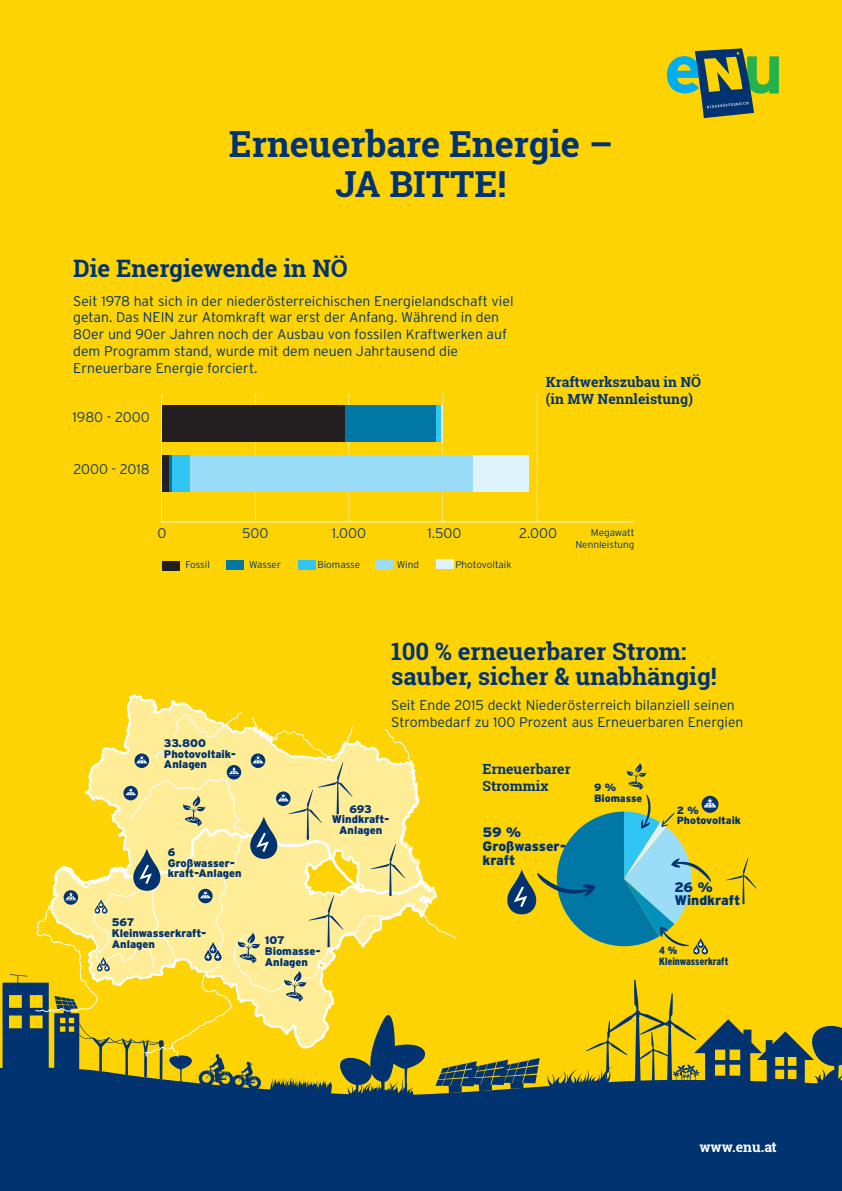
<style>
.page{position:relative;width:842px;height:1191px;background:#fff}
.page>*{position:absolute;margin:0;border:0;box-sizing:border-box;transform-origin:0 0}
.t1{font:700 36px/40px "Roboto Slab";color:#013371;text-align:center}
.t2{font:700 24px/25px "Roboto Slab";color:#013371}
.t3{font:300 14px/16.8px "Interstate";color:#013371}
.t4{font:700 14px/16.8px "Roboto Slab";color:#013371}
.t5{font:300 14px "Interstate";color:#193c6b}
.t6{font:700 14px "Roboto Slab";color:#fff}
.t7{font:900 13.8px/14px "Interstate";color:#013371}
.t8{font:900 11px/10.8px "Interstate";color:#013371}
.t9{font:900 10.5px/10.5px "Interstate";color:#013371}
.t10{font:900 condensed 10.5px/10.5px "Interstate";color:#013371}
.t11{font:300 10px/12px "Interstate";color:#013371;text-align:right}
</style>
<div class="page">
<div style="left:0;top:0;width:842px;height:1118px;background:#fed304"></div>
<div style="left:0;top:1137px;width:842px;height:54px;background:#013371"></div>
<svg style="left:0;top:974px;width:842px;height:163px;fill:#013371"></svg>
<svg style="left:238px;top:1061px;width:20px;height:24px"></svg>
<svg style="left:667px;top:48px;width:112px;height:70px"></svg>
<svg style="left:126px;top:694px;width:78px;height:18px"></svg>
<svg style="left:35px;top:712px;width:422px;height:345px"></svg>
<svg style="left:135px;top:753px;width:14px;height:15px"></svg>
<svg style="left:251px;top:753px;width:14px;height:15px"></svg>
<svg style="left:54px;top:755px;width:384px;height:253px"></svg>
<div style="left:701px;top:796px;width:17px;height:17px;background:#013371;border-radius:50%"></div>
<svg style="left:726px;top:858px;width:30px;height:46px"></svg>
<svg style="left:507px;top:763px;width:209px;height:191px"></svg>
<hr style="left:162px;top:521px;width:471px;height:1px;background:#fff">
<svg style="left:255px;top:394px;width:1px;height:126px"></svg>
<svg style="left:348px;top:395px;width:2px;height:126px"></svg>
<svg style="left:442px;top:394px;width:1px;height:127px"></svg>
<svg style="left:537px;top:394px;width:1px;height:127px"></svg>
<svg style="left:161px;top:395px;width:2px;height:127px"></svg>
<div style="left:190px;top:455px;width:283px;height:36px;background:#9bdcf8"></div>
<hr style="left:169px;top:455px;width:3px;height:36px;background:#0077a5">
<div style="left:162px;top:455px;width:7px;height:36px;background:#231f20"></div>
<div style="left:172px;top:455px;width:18px;height:36px;background:#30c5f3"></div>
<div style="left:473px;top:455px;width:55px;height:36px;background:#def3fc"></div>
<div style="left:345px;top:405px;width:91px;height:36px;background:#0077a5"></div>
<hr style="left:441px;top:405px;width:1px;height:36px;background:#def3fc">
<div style="left:436px;top:405px;width:5px;height:36px;background:#30c5f3"></div>
<div style="left:162px;top:405px;width:183px;height:36px;background:#231f20"></div>
<div style="left:162px;top:560px;width:17px;height:10px;background:#231f20"></div>
<div style="left:227px;top:560px;width:17px;height:9px;background:#0077a5"></div>
<div style="left:298px;top:560px;width:17px;height:9px;background:#30c5f3"></div>
<div style="left:375px;top:560px;width:18px;height:9px;background:#9bdcf8"></div>
<div style="left:436px;top:559px;width:17px;height:10px;background:#def3fc"></div>
<h1 class="t1" style="left:229px;top:124px;width:386px">Erneuerbare Energie –<br>JA BITTE!</h1>
<h2 class="t2" style="left:73px;top:255px;width:276px">Die Energiewende in NÖ</h2>
<p class="t3" style="left:73px;top:292px;width:442px">Seit 1978 hat sich in der niederösterreichischen Energielandschaft viel getan. Das NEIN zur Atomkraft war erst der Anfang. Während in den 80er und 90er Jahren noch der Ausbau von fossilen Kraftwerken auf dem Programm stand, wurde mit dem neuen Jahrtausend die Erneuerbare Energie forciert.</p>
<p class="t5" style="left:73px;top:408px;width:79px">1980 - 2000</p>
<p class="t5" style="left:73px;top:460px;width:78px">2000 - 2018</p>
<p class="t4" style="left:546px;top:373px;width:157px">Kraftwerkszubau in NÖ (in MW Nennleistung)</p>
<p class="t5" style="left:158px;top:525px;width:10px">0</p>
<p class="t5" style="left:242px;top:525px;width:28px">500</p>
<p class="t5" style="left:332px;top:525px;width:36px">1.000</p>
<p class="t5" style="left:427px;top:525px;width:36px">1.500</p>
<p class="t5" style="left:519px;top:525px;width:39px">2.000</p>
<p class="t11" style="left:575px;top:526px;width:61px">Megawatt<br>Nennleistung</p>
<p class="t11" style="left:185px;top:558px;width:26px">Fossil</p>
<p class="t11" style="left:249px;top:558px;width:34px">Wasser</p>
<p class="t11" style="left:317px;top:558px;width:44px">Biomasse</p>
<p class="t11" style="left:397px;top:558px;width:24px">Wind</p>
<p class="t11" style="left:455px;top:558px;width:58px">Photovoltaik</p>
<h2 class="t2" style="left:391px;top:638px;width:327px">100 % erneuerbarer Strom: sauber, sicher &amp; unabhängig!</h2>
<p class="t3" style="left:391px;top:696px;width:354px">Seit Ende 2015 deckt Niederösterreich bilanziell seinen<br>Strombedarf zu 100 Prozent aus Erneuerbaren Energien</p>
<p class="t8" style="left:164px;top:737px;width:74px">33.800<br>Photovoltaik-<br>Anlagen</p>
<p class="t8" style="left:168px;top:846px;width:75px">6<br>Großwasser&shy;kraft-Anlagen</p>
<p class="t8" style="left:112px;top:917px;width:96px">567<br>Kleinwasserkraft-<br>Anlagen</p>
<p class="t8" style="left:332px;top:803px;width:59px;text-align:center">693<br>Windkraft-<br>Anlagen</p>
<p class="t8" style="left:265px;top:935px;width:57px">107<br>Biomasse-<br>Anlagen</p>
<p class="t4" style="left:482px;top:760px;width:90px">Erneuerbarer<br>Strommix</p>
<p class="t7" style="left:482px;top:825px;width:85px">59 %<br>Großwasser&shy;kraft</p>
<p class="t9" style="left:594px;top:782px;width:50px">9 %<br>Biomasse</p>
<p class="t9" style="left:677px;top:804px;width:66px">2 %<br>Photovoltaik</p>
<p class="t7" style="left:674px;top:880px;width:67px;line-height:12.5px">26 %<br>Windkraft</p>
<p class="t10" style="left:659px;top:945px;width:71px">4 %<br>Kleinwasserkraft</p>
<p class="t6" style="left:699px;top:1137px;width:79px">www.enu.at</p>
</div>
